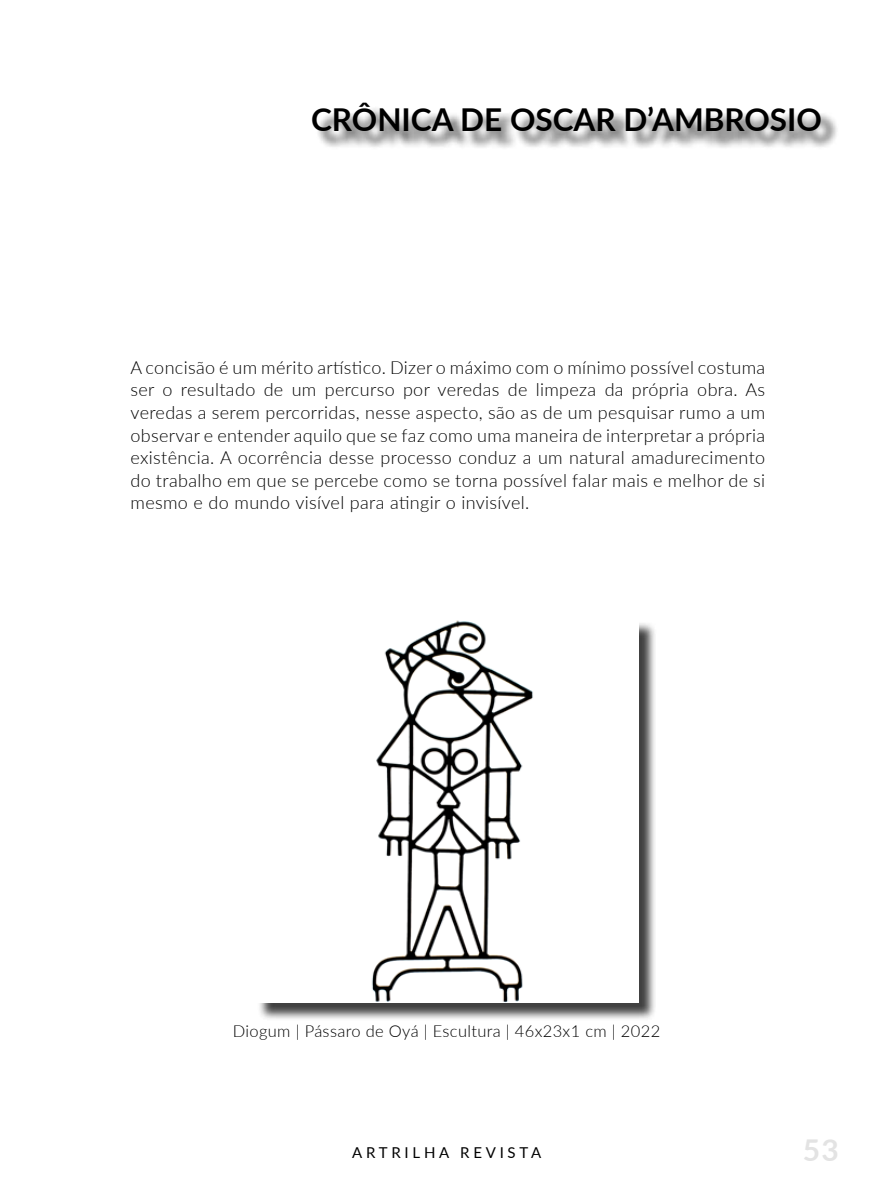
<style>
.page{position:relative;width:893px;height:1191px;background:#fff}
.page>*{position:absolute;margin:0;border:0;box-sizing:border-box;transform-origin:0 0}
.t1{font:700 31.5px "Lato";color:#000}
.t2{font:700 30px "Lato";color:#e3e3e3}
.t3{font:300 18px/22.5px "Lato";letter-spacing:.02em;color:#000;text-align:justify}
.t4{font:300 16.5px "Lato";letter-spacing:.02em;color:#000}
.t5{font:15px "Lato";letter-spacing:.25em;color:#000}
</style>
<div class="page">
<div style="left:257px;top:620px;width:400px;height:401px;background:#000;opacity:.75"></div>
<img style="left:257px;top:620px;width:381px;height:382px">
<div style="left:315px;top:106px;width:524px;height:44px;background:#000;opacity:.75"></div>
<h1 class="t1" style="left:311px;top:97px;width:512px">CRÔNICA DE OSCAR D’AMBROSIO</h1>
<p class="t3" style="left:130px;top:355px;width:636px">A concisão é um mérito artístico. Dizer o máximo com o mínimo possível costuma ser o resultado de um percurso por veredas de limpeza da própria obra. As veredas a serem percorridas, nesse aspecto, são as de um pesquisar rumo a um observar e entender aquilo que se faz como uma maneira de interpretar a própria existência. A ocorrência desse processo conduz a um natural amadurecimento do trabalho em que se percebe como se torna possível falar mais e melhor de si mesmo e do mundo visível para atingir o invisível.</p>
<p class="t4" style="left:233px;top:1019px;width:429px">Diogum | Pássaro de Oyá | Escultura | 46x23x1 cm | 2022</p>
<p class="t5" style="left:352px;top:1142px;width:191px">ARTRILHA REVISTA</p>
<h2 class="t2" style="left:803px;top:1128px;width:38px">53</h2>
</div>
